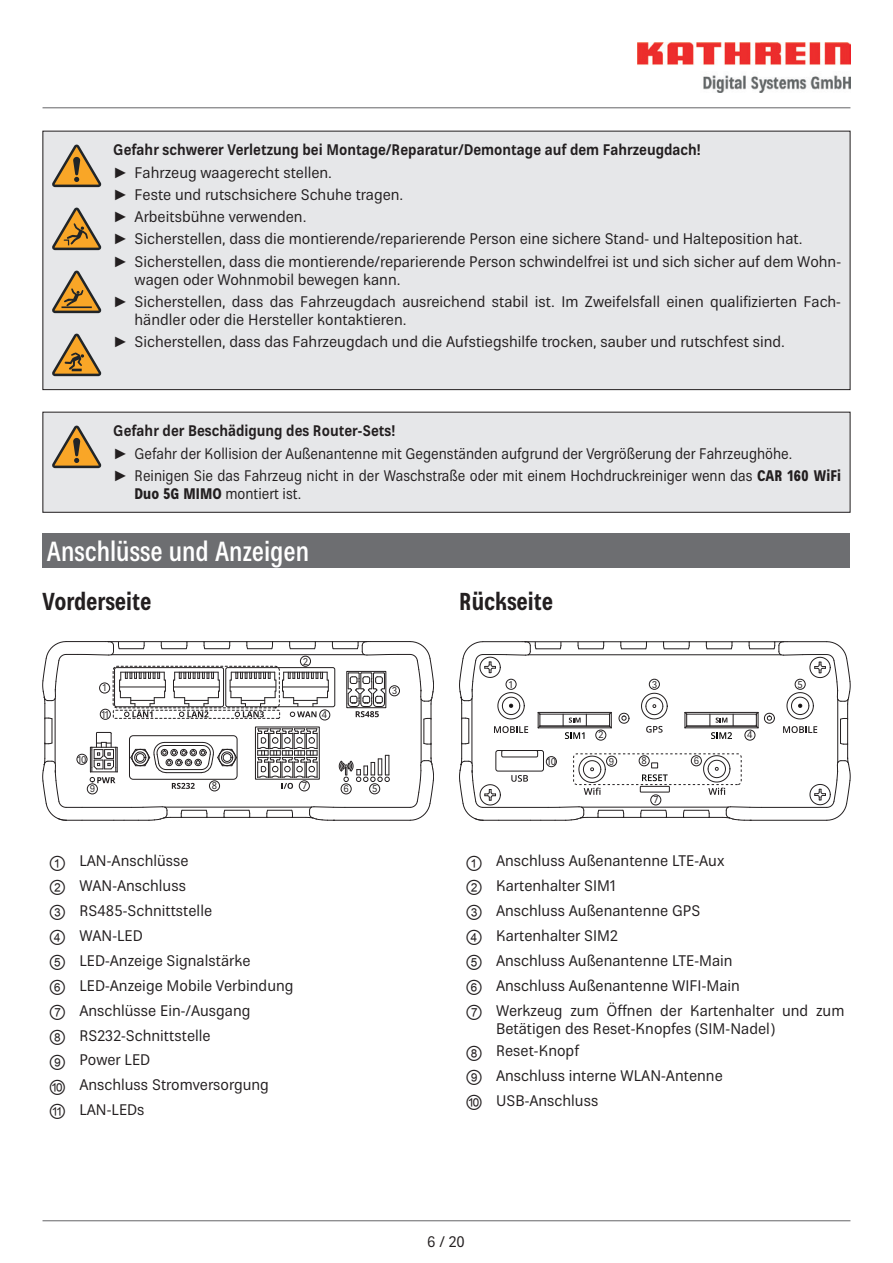
<style>
.page{position:relative;width:893px;height:1263px;background:#fff}
.page>*{position:absolute;margin:0;border:0;box-sizing:border-box;transform-origin:0 0}
.t1{font:500 condensed 27px "Kathrein 67";color:#fff}
.t2{font:700 condensed 24px "Kathrein 77";color:#231f20}
.t3{font:15px/24.9px "Kathrein 55";color:#231f20}
.t4{font:15px/22.2px "Kathrein 55";color:#231f20;scale:.93 1}
.t5{font:700 15px "Kathrein 75";color:#231f20;scale:.93 1}
.t6{font:9.6px "Kathrein 55";color:#231f20}
.s1{font-family:"Arial"}
.s2{font-family:"Kathrein 87";font-weight:800;font-stretch:condensed}
.s3{font-family:"Arial Unicode MS";font-size:18px}
</style>
<div class="page">
<hr style="left:43px;top:1220px;width:807px;height:1px;background:#636366">
<img style="left:638px;top:43px;width:212px;height:49px">
<hr style="left:43px;top:107px;width:807px;height:1px;background:#636366">
<div style="left:42px;top:130px;width:809px;height:260px;background:#e6e7e9"></div>
<div style="left:42px;top:411px;width:809px;height:102px;background:#e6e7e9"></div>
<div style="left:43px;top:534px;width:807px;height:34px;background:#6d6e71"></div>
<svg style="left:43px;top:641px;width:391px;height:180px"></svg>
<div style="left:347px;top:671px;width:39px;height:37px;border:1px solid #231f20"></div>
<div style="left:99px;top:683px;width:11px;height:10px;border:1px solid #231f20;border-radius:50%"></div>
<div style="left:300px;top:656px;width:11px;height:10px;border:1px solid #231f20;border-radius:50%"></div>
<div style="left:389px;top:685px;width:11px;height:11px;border:1px solid #231f20;border-radius:50%"></div>
<div style="left:369px;top:784px;width:11px;height:10px;border:1px solid #231f20;border-radius:50%"></div>
<div style="left:320px;top:710px;width:10px;height:10px;border:1px solid #231f20;border-radius:50%"></div>
<div style="left:341px;top:784px;width:10px;height:10px;border:1px solid #231f20;border-radius:50%"></div>
<div style="left:299px;top:781px;width:11px;height:10px;border:1px solid #231f20;border-radius:50%"></div>
<div style="left:209px;top:781px;width:11px;height:10px;border:1px solid #231f20;border-radius:50%"></div>
<div style="left:87px;top:784px;width:11px;height:10px;border:1px solid #231f20;border-radius:50%"></div>
<div style="left:77px;top:754px;width:10px;height:10px;border:1px solid #231f20;border-radius:50%"></div>
<div style="left:100px;top:709px;width:11px;height:10px;border:1px solid #231f20;border-radius:50%"></div>
<svg style="left:459px;top:641px;width:391px;height:180px"></svg>
<div style="left:506px;top:679px;width:10px;height:10px;border:1px solid #231f20;border-radius:50%"></div>
<div style="left:596px;top:730px;width:10px;height:10px;border:1px solid #231f20;border-radius:50%"></div>
<div style="left:649px;top:679px;width:11px;height:10px;border:1px solid #231f20;border-radius:50%"></div>
<div style="left:795px;top:679px;width:10px;height:10px;border:1px solid #231f20;border-radius:50%"></div>
<div style="left:745px;top:730px;width:10px;height:10px;border:1px solid #231f20;border-radius:50%"></div>
<div style="left:691px;top:755px;width:11px;height:11px;border:1px solid #231f20;border-radius:50%"></div>
<div style="left:651px;top:795px;width:10px;height:10px;border:1px solid #231f20;border-radius:50%"></div>
<div style="left:639px;top:755px;width:10px;height:11px;border:1px solid #231f20;border-radius:50%"></div>
<div style="left:606px;top:756px;width:11px;height:10px;border:1px solid #231f20;border-radius:50%"></div>
<div style="left:546px;top:756px;width:11px;height:11px;border:1px solid #231f20;border-radius:50%"></div>
<p class="t5" style="left:113px;top:144px;width:633px">Gefahr schwerer Verletzung bei Montage/Reparatur/Demontage auf dem Fahrzeugdach!</p>
<p class="t3" style="left:113px;top:161px;width:729px;line-height:22.2px"><span class="s1">►</span> Fahrzeug waagerecht stellen.<br><span class="s1">►</span> Feste und rutschsichere Schuhe tragen.<br><span class="s1">►</span> Arbeitsbühne verwenden.<br><span class="s1">►</span> Sicherstellen, dass die montierende/reparierende Person eine sichere Stand- und Halteposition hat.<br><span class="s1">►</span> Sicherstellen, dass die montierende/reparierende Person schwindelfrei ist und sich sicher auf dem Wohn-</p>
<p class="t3" style="left:113px;top:268px;width:729px;line-height:22.2px;text-indent:21px">wagen oder Wohnmobil bewegen kann.<br><span class="s1">►</span> Sicherstellen, dass das Fahrzeugdach ausreichend stabil ist. Im Zweifelsfall einen qualifizierten Fach-</p>
<p class="t3" style="left:113px;top:309px;width:673px;line-height:22.2px;text-indent:21px">händler oder die Hersteller kontaktieren.<br><span class="s1">►</span> Sicherstellen, dass das Fahrzeugdach und die Aufstiegshilfe trocken, sauber und rutschfest sind.</p>
<p class="t5" style="left:113px;top:425px;width:305px">Gefahr der Beschädigung des Router-Sets!</p>
<p class="t4" style="left:113px;top:442px;width:784px"><span class="s1">►</span> Gefahr der Kollision der Außenantenne mit Gegenständen aufgrund der Vergrößerung der Fahrzeughöhe.<br><span class="s1">►</span> Reinigen Sie das Fahrzeug nicht in der Waschstraße oder mit einem Hochdruckreiniger wenn das <span class="s2">CAR 160 WiFi</span></p>
<p class="t4" style="left:135px;top:483px;width:181px"><span class="s2">Duo 5G MIMO</span> montiert ist.</p>
<h1 class="t1" style="left:47px;top:540px;width:264px">Anschlüsse und Anzeigen</h1>
<h2 class="t2" style="left:43px;top:591px;width:110px">Vorderseite</h2>
<h2 class="t2" style="left:459px;top:591px;width:95px">Rückseite</h2>
<p class="t6" style="left:303px;top:656px;width:7px">2</p>
<p class="t6" style="left:103px;top:682px;width:5px">1</p>
<p class="t6" style="left:392px;top:685px;width:7px">3</p>
<p class="t6" style="left:509px;top:679px;width:5px">1</p>
<p class="t6" style="left:652px;top:679px;width:7px">3</p>
<p class="t6" style="left:798px;top:679px;width:7px">5</p>
<p class="t6" style="left:102px;top:709px;width:9px">11</p>
<p class="t6" style="left:322px;top:709px;width:7px">4</p>
<p class="t6" style="left:599px;top:729px;width:7px">2</p>
<p class="t6" style="left:747px;top:729px;width:7px">4</p>
<p class="t6" style="left:78px;top:754px;width:10px">10</p>
<p class="t6" style="left:547px;top:756px;width:10px">10</p>
<p class="t6" style="left:609px;top:756px;width:7px">9</p>
<p class="t6" style="left:642px;top:755px;width:7px">8</p>
<p class="t6" style="left:694px;top:755px;width:7px">6</p>
<p class="t6" style="left:90px;top:783px;width:7px">9</p>
<p class="t6" style="left:212px;top:780px;width:7px">8</p>
<p class="t6" style="left:302px;top:780px;width:6px">7</p>
<p class="t6" style="left:344px;top:783px;width:7px">6</p>
<p class="t6" style="left:372px;top:783px;width:7px">5</p>
<p class="t6" style="left:654px;top:794px;width:6px">7</p>
<p class="t3" style="left:49px;top:849px;width:246px"><span class="s3">①</span> LAN-Anschlüsse<br><span class="s3">②</span> WAN-Anschluss<br><span class="s3">③</span> RS485-Schnittstelle<br><span class="s3">④</span> WAN-LED<br><span class="s3">⑤</span> LED-Anzeige Signalstärke<br><span class="s3">⑥</span> LED-Anzeige Mobile Verbindung<br><span class="s3">⑦</span> Anschlüsse Ein-/Ausgang<br><span class="s3">⑧</span> RS232-Schnittstelle<br><span class="s3">⑨</span> Power LED<br><span class="s3">⑩</span> Anschluss Stromversorgung<br><span class="s3">⑪</span> LAN-LEDs</p>
<p class="t3" style="left:465px;top:849px;width:381px"><span class="s3">①</span> Anschluss Außenantenne LTE-Aux<br><span class="s3">②</span> Kartenhalter SIM1<br><span class="s3">③</span> Anschluss Außenantenne GPS<br><span class="s3">④</span> Kartenhalter SIM2<br><span class="s3">⑤</span> Anschluss Außenantenne LTE-Main<br><span class="s3">⑥</span> Anschluss Außenantenne WIFI-Main<br><span class="s3">⑦</span> Werkzeug zum Öffnen der Kartenhalter und zum</p>
<p class="t3" style="left:465px;top:1017px;width:312px;line-height:22.6px;text-indent:31px">Betätigen des Reset-Knopfes (SIM-Nadel)<br><span class="s3">⑧</span> Reset-Knopf</p>
<p class="t3" style="left:465px;top:1064px;width:259px"><span class="s3">⑨</span> Anschluss interne WLAN-Antenne <span class="s3">⑩</span> USB-Anschluss</p>
<p class="t3" style="left:427px;top:1229px;width:39px">6 / 20</p>
</div>
